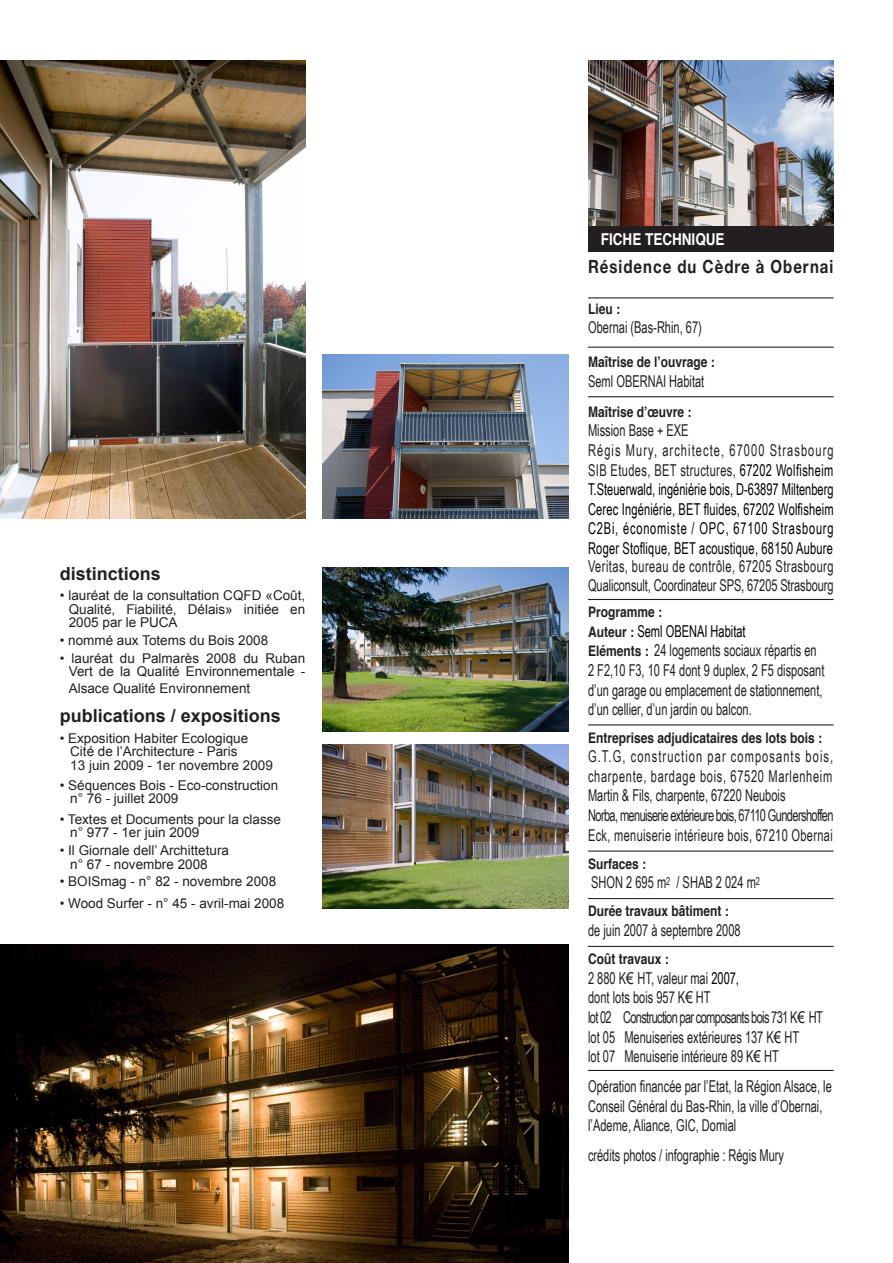
<style>
.page{position:relative;width:893px;height:1263px;background:#fff}
.page>*{position:absolute;margin:0;border:0;box-sizing:border-box;transform-origin:0 0}
.t1{font:700 18.15px "Helvetica Neue";letter-spacing:.065em;color:#231f20;scale:.83 1}
.t2{font:700 18px "Arial";color:#231f20}
.t3{font:16.35px/19.6px "Arial Narrow";color:#231f20;scale:.83 1}
.t4{font:16.35px "Arial Narrow";letter-spacing:.015em;color:#000;scale:.83 1}
.t5{font:16.35px "Arial Narrow";letter-spacing:.03em;color:#231f20;scale:.83 1}
.t6{font:16.35px/19.6px "Arial Narrow";letter-spacing:.05em;color:#231f20;scale:.83 1}
.t7{font:16.35px "Arial Narrow";letter-spacing:-.045em;color:#231f20;scale:.83 1}
.t8{font:16.35px "Arial Narrow";letter-spacing:.025em;color:#231f20;scale:.83 1}
.t9{font:16.35px "Arial Narrow";letter-spacing:-.05em;color:#231f20;scale:.83 1}
.t10{font:16.35px "Arial Narrow";letter-spacing:.08em;color:#231f20;scale:.83 1}
.t11{font:16.35px "Arial Narrow";letter-spacing:.06em;color:#000;scale:.83 1}
.t12{font:700 16.35px "Helvetica";color:#fff;scale:.83 1}
.t13{font:700 14.55px "Helvetica";color:#231f20;scale:.83 1}
.t14{font:13.5px/13.5px "Arial";color:#231f20;text-align:justify}
.s1{color:#000}
.s2{font-family:"Helvetica";font-weight:700;font-size:14.55px;color:#231f20}
.s3{font-family:"Helvetica";font-weight:700;font-size:14.55px}
.s4{font-family:"Arial"}
</style>
<div class="page">
<hr style="left:588px;top:298px;width:246px;height:1px;background:#231f20">
<img style="left:588px;top:60px;width:246px;height:166px">
<div style="left:588px;top:226px;width:246px;height:26px;background:#231f20"></div>
<img style="left:0;top:944px;width:569px;height:319px">
<img style="left:0;top:60px;width:305px;height:458px">
<hr style="left:588px;top:347px;width:246px;height:1px;background:#231f20">
<hr style="left:588px;top:396px;width:246px;height:1px;background:#231f20">
<hr style="left:588px;top:599px;width:246px;height:1px;background:#231f20">
<hr style="left:588px;top:725px;width:246px;height:1px;background:#231f20">
<hr style="left:588px;top:851px;width:246px;height:1px;background:#231f20">
<hr style="left:588px;top:898px;width:246px;height:1px;background:#231f20">
<hr style="left:588px;top:946px;width:246px;height:1px;background:#231f20">
<hr style="left:588px;top:1070px;width:246px;height:1px;background:#231f20">
<img style="left:323px;top:568px;width:246px;height:164px">
<img style="left:323px;top:745px;width:245px;height:163px">
<img style="left:323px;top:355px;width:245px;height:163px">
<p class="t2" style="left:60px;top:562px;width:103px">distinctions</p>
<p class="t14" style="left:69px;top:589px;width:238px;text-indent:-9px">• lauréat de la consultation CQFD «Coût, Qualité, Fiabilité, Délais» initiée en 2005 par le PUCA</p>
<p class="t14" style="left:60px;top:634px;width:210px">• nommé aux Totems du Bois 2008</p>
<p class="t14" style="left:60px;top:651px;width:247px;text-align:right">• lauréat du Palmarès 2008 du Ruban<br>Vert de la Qualité Environnementale -</p>
<p class="t14" style="left:69px;top:681px;width:183px">Alsace Qualité Environnement</p>
<p class="t2" style="left:60px;top:704px;width:223px">publications / expositions</p>
<p class="t14" style="left:60px;top:731px;width:190px">• Exposition Habiter Ecologique</p>
<p class="t14" style="left:70px;top:745px;width:204px">Cité de l’Architecture - Paris<br>13 juin 2009 - 1er novembre 2009</p>
<p class="t14" style="left:60px;top:779px;width:220px">• Séquences Bois - Eco-construction</p>
<p class="t14" style="left:70px;top:792px;width:110px">n° 76 - juillet 2009</p>
<p class="t14" style="left:60px;top:812px;width:223px">• Textes et Documents pour la classe</p>
<p class="t14" style="left:70px;top:826px;width:131px">n° 977 - 1er juin 2009</p>
<p class="t14" style="left:60px;top:844px;width:171px">• Il Giornale dell’ Archittetura</p>
<p class="t14" style="left:70px;top:857px;width:139px">n° 67 - novembre 2008</p>
<p class="t14" style="left:60px;top:875px;width:218px">• BOISmag - n° 82 - novembre 2008</p>
<p class="t14" style="left:60px;top:897px;width:226px">• Wood Surfer - n° 45 - avril-mai 2008</p>
<p class="t12" style="left:601px;top:226px;width:151px">FICHE TECHNIQUE</p>
<p class="t1" style="left:588px;top:255px;width:297px">Résidence du Cèdre à Obernai</p>
<p class="t13" style="left:588px;top:297px;width:40px">Lieu :</p>
<p class="t3" style="left:588px;top:317px;width:139px">Obernai (Bas-Rhin, 67)</p>
<p class="t13" style="left:588px;top:350px;width:154px">Maîtrise de l’ouvrage :</p>
<p class="t3" style="left:588px;top:370px;width:142px">Seml OBERNAI Habitat</p>
<p class="t13" style="left:588px;top:400px;width:126px">Maîtrise d’œuvre :</p>
<p class="t3" style="left:588px;top:420px;width:123px">Mission Base + EXE</p>
<p class="t10" style="left:588px;top:438px;width:297px">Régis Mury, architecte, 67000 Strasbourg</p>
<p class="t5" style="left:588px;top:458px;width:297px">SIB Etudes, BET structures, <span class="s1">67202 Wolfisheim</span></p>
<p class="t4" style="left:588px;top:477px;width:297px">T.Steuerwald, ingéniérie bois, D-63897 Miltenberg</p>
<p class="t4" style="left:588px;top:497px;width:297px">Cerec Ingéniérie, BET fluides, 67202 Wolfisheim</p>
<p class="t11" style="left:588px;top:517px;width:297px">C2Bi, économiste / OPC, 67100 Strasbourg</p>
<p class="t4" style="left:588px;top:536px;width:296px">Roger Stoflique, BET acoustique, 68150 Aubure</p>
<p class="t5" style="left:588px;top:554px;width:297px">Veritas, bureau de contrôle, 67205 Strasbourg</p>
<p class="t3" style="left:588px;top:575px;width:297px">Qualiconsult, Coordinateur SPS, 67205 Strasbourg</p>
<p class="t13" style="left:588px;top:600px;width:91px">Programme :</p>
<p class="t4" style="left:588px;top:619px;width:191px"><span class="s2">Auteur :</span> Seml OBENAI Habitat</p>
<p class="t3" style="left:588px;top:640px;width:286px"><span class="s3">Eléments :</span> 24 logements sociaux répartis en 2 F2,10 F3, 10 F4 dont 9 duplex, 2 F5 disposant d’un garage ou emplacement de stationnement, d’un cellier, d’un jardin ou balcon.</p>
<p class="t13" style="left:588px;top:726px;width:284px">Entreprises adjudicataires des lots bois :</p>
<p class="t6" style="left:588px;top:746px;width:297px">G.T.G, construction par composants bois, charpente, bardage bois, 67520 Marlenheim</p>
<p class="t3" style="left:588px;top:785px;width:239px">Martin &amp; Fils, charpente, 67220 Neubois</p>
<p class="t7" style="left:588px;top:803px;width:297px">Norba, menuiserie extérieure bois, 67110 Gundershoffen</p>
<p class="t8" style="left:588px;top:823px;width:296px">Eck, menuiserie intérieure bois, 67210 Obernai</p>
<p class="t13" style="left:588px;top:852px;width:71px">Surfaces :</p>
<p class="t3" style="left:591px;top:872px;width:205px">SHON 2 695 m<sup>2</sup> / SHAB 2 024 m<sup>2</sup></p>
<p class="t13" style="left:588px;top:899px;width:171px">Durée travaux bâtiment :</p>
<p class="t3" style="left:588px;top:920px;width:185px">de juin 2007 à septembre 2008</p>
<p class="t13" style="left:588px;top:947px;width:99px">Coût travaux :</p>
<p class="t3" style="left:588px;top:967px;width:183px">2 880 K<span class="s4">€</span> HT, valeur mai <span class="s1">2007,</span></p>
<p class="t3" style="left:588px;top:987px;width:149px">dont lots bois 957 K<span class="s4">€</span> HT</p>
<p class="t9" style="left:588px;top:1005px;width:284px">lot 02 Construction par composants bois 731 K<span class="s4">€</span> HT</p>
<p class="t3" style="left:588px;top:1026px;width:256px">lot 05 Menuiseries extérieures 137 K<span class="s4">€</span> HT</p>
<p class="t3" style="left:588px;top:1046px;width:231px">lot 07 Menuiserie intérieure 89 K<span class="s4">€</span> HT</p>
<p class="t3" style="left:588px;top:1076px;width:295px">Opération financée par l’Etat, la Région Alsace, le<br>Conseil Général du Bas-Rhin, la ville d’Obernai, l’Ademe, Aliance, GIC, Domial</p>
<p class="t3" style="left:588px;top:1145px;width:238px">crédits photos / infographie : Régis Mury</p>
</div>
